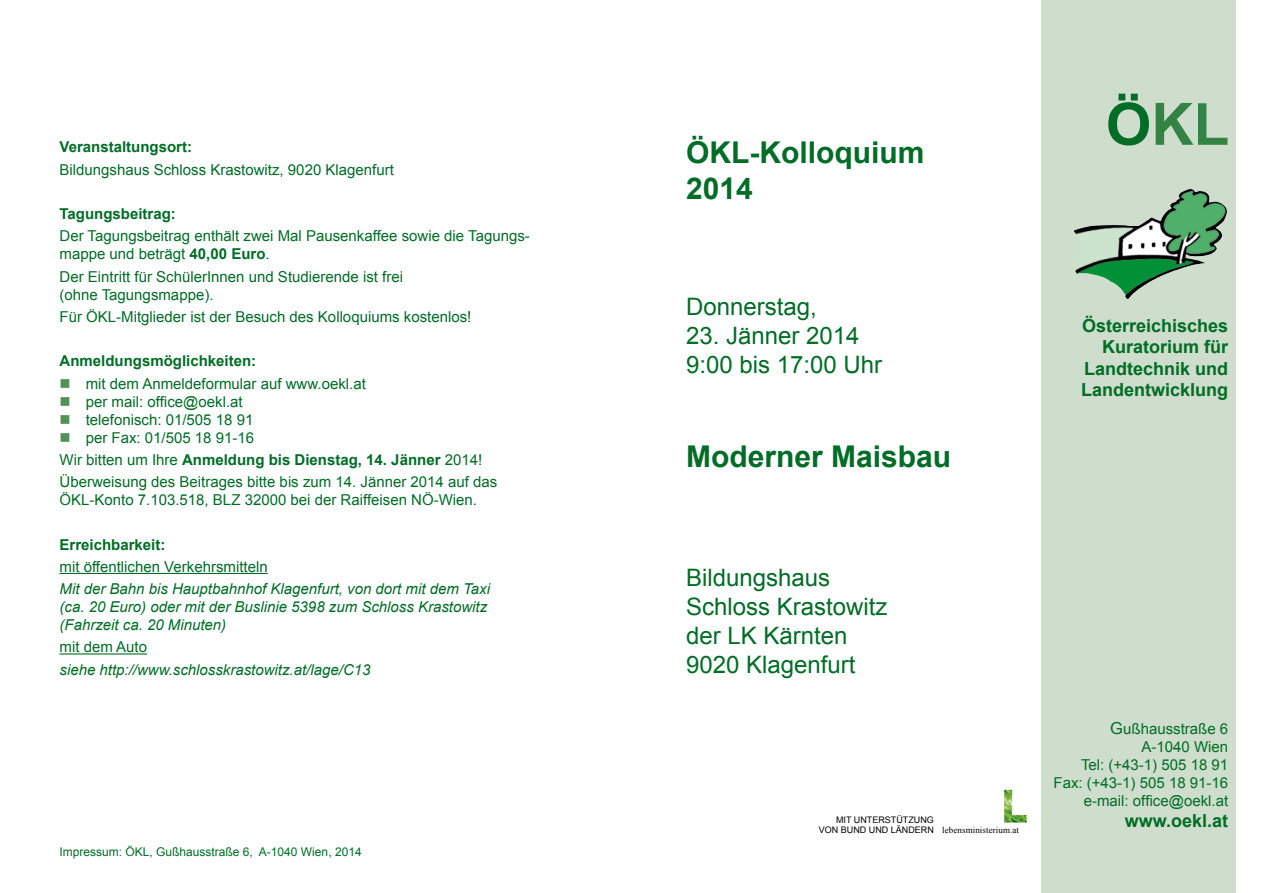
<style>
.page{position:relative;width:1263px;height:893px;background:#fff}
.page>*{position:absolute;margin:0;border:0;box-sizing:border-box;transform-origin:0 0}
.t1{font:700 58.5px "Arial";color:#338444}
.t2{font:700 30px/36.2px "Arial";color:#006d26}
.t3{font:24px/29px "Arial";color:#006d26}
.t4{font:700 18px/21.6px "Arial";color:#006d26;text-align:right}
.t5{font:15px/18px "Arial";color:#006d26}
.t6{font:italic 15px/18px "Arial";color:#006d26}
.t7{font:700 15px "Arial";color:#006d26}
.t8{font:12px "Arial";color:#006d26}
.t9{font:9px/10.8px "Arial";color:#000}
.t10{font:9px "Times New Roman";letter-spacing:.01em;color:#000}
.s1{font-weight:700}
.s2{color:#529157}
.s3{color:#006d26}
.s4{font-size:16.5px}
</style>
<div class="page">
<hr style="left:60px;top:573px;width:208px;height:1px;background:#006d26">
<hr style="left:60px;top:653px;width:87px;height:1px;background:#006d26">
<div style="left:1042px;top:0;width:194px;height:893px;background:#cfdecc"></div>
<img style="left:1074px;top:189px;width:153px;height:110px">
<img style="left:1004px;top:790px;width:23px;height:33px">
<p class="t7" style="left:60px;top:137px;width:134px">Veranstaltungsort:</p>
<p class="t5" style="left:60px;top:160px;width:336px">Bildungshaus Schloss Krastowitz, 9020 Klagenfurt</p>
<p class="t7" style="left:60px;top:204px;width:118px">Tagungsbeitrag:</p>
<p class="t5" style="left:60px;top:227px;width:472px">Der Tagungsbeitrag enthält zwei Mal Pausenkaffee sowie die Tagungs&shy;mappe und beträgt <span class="s1">40,00 Euro</span>.</p>
<p class="t5" style="left:60px;top:267px;width:345px">Der Eintritt für SchülerInnen und Studierende ist frei (ohne Tagungsmappe).</p>
<p class="t5" style="left:60px;top:308px;width:413px">Für ÖKL-Mitglieder ist der Besuch des Kolloquiums kostenlos!</p>
<p class="t7" style="left:60px;top:351px;width:198px">Anmeldungsmöglichkeiten:</p>
<p class="t5" style="left:60px;top:374px;width:308px"><span class="s2">■</span> mit dem Anmeldeformular auf www.oekl.at</p>
<p class="t5" style="left:60px;top:392px;width:185px"><span class="s2">■</span> per mail: office@oekl.at</p>
<p class="t5" style="left:60px;top:410px;width:195px"><span class="s2">■</span> telefonisch: 01/505 18 91</p>
<p class="t5" style="left:60px;top:426px;width:439px;line-height:22.2px"><span class="s2">■</span> per Fax: 01/505 18 91-16<br>Wir bitten um Ihre <span class="s1">Anmeldung bis Dienstag, 14. Jänner</span> 2014!<br>Überweisung des Beitrages bitte bis zum 14. Jänner 2014 auf das</p>
<p class="t5" style="left:60px;top:491px;width:419px">ÖKL-Konto 7.103.518, BLZ 32000 bei der Raiffeisen NÖ-Wien.</p>
<p class="t7" style="left:60px;top:534px;width:107px">Erreichbarkeit:</p>
<p class="t5" style="left:60px;top:558px;width:210px">mit öffentlichen Verkehrsmitteln</p>
<p class="t6" style="left:60px;top:580px;width:432px">Mit der Bahn bis Hauptbahnhof Klagenfurt, von dort mit dem Taxi (ca. 20 Euro) oder mit der Buslinie 5398 zum Schloss Krastowitz (Fahrzeit ca. 20 Minuten)</p>
<p class="t5" style="left:60px;top:638px;width:89px">mit dem Auto</p>
<p class="t6" style="left:60px;top:661px;width:312px">siehe http://www.schlosskrastowitz.at/lage/C13</p>
<p class="t8" style="left:60px;top:843px;width:304px">Impressum: ÖKL, Gußhausstraße 6, A-1040 Wien, 2014</p>
<h2 class="t2" style="left:686px;top:136px;width:240px">ÖKL-Kolloquium<br>2014</h2>
<h3 class="t3" style="left:686px;top:292px;width:132px">Donnerstag,</h3>
<h3 class="t3" style="left:686px;top:321px;width:198px">23. Jänner 2014<br>9:00 bis 17:00 Uhr</h3>
<h2 class="t2" style="left:686px;top:439px;width:267px">Moderner Maisbau</h2>
<h1 class="t1" style="left:1106px;top:86px;width:125px"><span class="s3">Ö</span>KL</h1>
<p class="t4" style="left:1081px;top:315px;width:149px">Österreichisches<br>Kuratorium für<br>Landtechnik und<br>Landentwicklung</p>
<h3 class="t3" style="left:686px;top:563px;width:203px">Bildungshaus<br>Schloss Krastowitz der LK Kärnten<br>9020 Klagenfurt</h3>
<p class="t9" style="left:819px;top:814px;width:49px;text-indent:17px">Mit Unterstützung von Bund</p>
<p class="t9" style="left:869px;top:825px;width:8px">und</p>
<p class="t9" style="left:891px;top:825px;width:19px">Ländern</p>
<p class="t10" style="left:942px;top:824px;width:78px">lebensministerium.at</p>
<p class="t5" style="left:1053px;top:719px;width:176px;text-align:right"><span class="s4">G</span>ußhausstraße 6<br>A-1040 Wien<br>Tel: (+43-1) 505 18 91<br>Fax: (+43-1) 505 18 91-16 e-mail: office@oekl.at</p>
<p class="t4" style="left:1125px;top:811px;width:105px">www.oekl.at</p>
</div>
